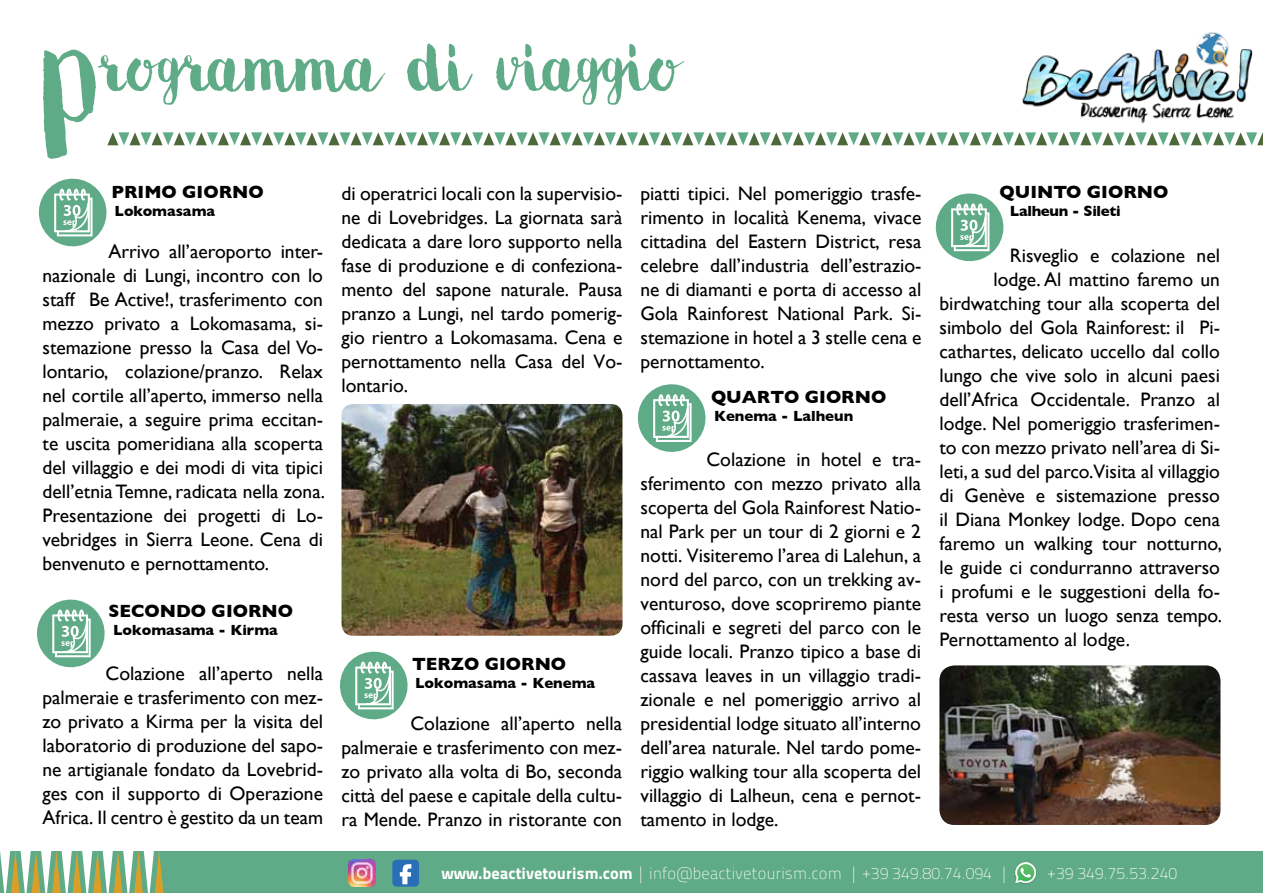
<style>
.page{position:relative;width:1263px;height:893px;background:#fff}
.page>*{position:absolute;margin:0;border:0;box-sizing:border-box;transform-origin:0 0}
.t1{font:183px "Movus Brush Pen";color:#60ab87}
.t2{font:75px "Movus Brush Pen";color:#60ab87}
.t3{font:19.5px/24px "Gill Sans";color:#000;text-align:justify}
.t4{font:700 18px "Gill Sans";color:#000}
.t5{font:16.5px "Titillium Maps 29 L 1 wt";color:#fff}
.t6{font:700 15px "Gill Sans";color:#000}
.t7{font:700 15px "Gill Sans";letter-spacing:-.02em;color:#000}
.s1{font-family:"Titillium Maps 29 L 999 wt"}
</style>
<div class="page">
<div style="left:0;top:851px;width:1263px;height:42px;background:#60ab87"></div>
<svg style="left:0;top:851px;width:163px;height:42px"></svg>
<img style="left:349px;top:860px;width:26px;height:26px">
<svg style="left:392px;top:860px;width:27px;height:27px"></svg>
<img style="left:1014px;top:871px;width:23px;height:13px">
<svg style="left:1015px;top:862px;width:21px;height:21px"></svg>
<svg style="left:38px;top:178px;width:69px;height:69px"></svg>
<img style="left:341px;top:404px;width:281px;height:232px">
<svg style="left:37px;top:599px;width:68px;height:69px"></svg>
<svg style="left:340px;top:651px;width:68px;height:69px"></svg>
<svg style="left:637px;top:384px;width:69px;height:68px"></svg>
<img style="left:1022px;top:32px;width:231px;height:92px">
<svg style="left:935px;top:193px;width:69px;height:69px"></svg>
<svg style="left:107px;top:132px;width:1156px;height:13px"></svg>
<img style="left:939px;top:665px;width:281px;height:160px">
<h1 class="t1" style="left:40px;top:24px;width:60px">P</h1>
<h2 class="t2" style="left:98px;top:36px;width:582px">rogramma di viaggio</h2>
<p class="t4" style="left:112px;top:182px;width:154px">PRIMO GIORNO</p>
<p class="t6" style="left:115px;top:203px;width:102px">Lokomasama</p>
<p class="t3" style="left:43px;top:240px;width:284px;text-indent:66px">Arrivo all’aeroporto inter&shy;nazionale di Lungi, incontro con lo staff Be Active!, trasferimento con mezzo privato a Lokomasama, si&shy;stemazione presso la Casa del Vo&shy;lontario, colazione/pranzo. Relax nel cortile all’aperto, immerso nella palmeraie, a seguire prima eccitan&shy;te uscita pomeridiana alla scoperta del villaggio e dei modi di vita tipici dell’etnia Temne, radicata nella zona.<br>Presentazione dei progetti di Lo&shy;vebridges in Sierra Leone. Cena di benvenuto e pernottamento.</p>
<p class="t4" style="left:109px;top:600px;width:186px">SECONDO GIORNO</p>
<p class="t6" style="left:113px;top:621px;width:166px">Lokomasama - Kirma</p>
<p class="t3" style="left:43px;top:662px;width:282px;text-indent:63px">Colazione all’aperto nella palmeraie e trasferimento con mez&shy;zo privato a Kirma per la visita del laboratorio di produzione del sapo&shy;ne artigianale fondato da Lovebrid&shy;ges con il supporto di Operazione Africa. Il centro è gestito da un team</p>
<p class="t3" style="left:341px;top:181px;width:282px">di operatrici locali con la supervisio&shy;ne di Lovebridges. La giornata sarà dedicata a dare loro supporto nella fase di produzione e di confeziona&shy;mento del sapone naturale. Pausa pranzo a Lungi, nel tardo pomerig&shy;gio rientro a Lokomasama. Cena e pernottamento nella Casa del Vo&shy;lontario.</p>
<p class="t3" style="left:640px;top:181px;width:282px">piatti tipici. Nel pomeriggio trasfe&shy;rimento in località Kenema, vivace cittadina del Eastern District, resa celebre dall’industria dell’estrazio&shy;ne di diamanti e porta di accesso al Gola Rainforest National Park. Si&shy;stemazione in hotel a 3 stelle cena e pernottamento.</p>
<p class="t4" style="left:999px;top:182px;width:170px">QUINTO GIORNO</p>
<p class="t7" style="left:1010px;top:203px;width:112px">Lalheun - Sileti</p>
<p class="t3" style="left:1010px;top:243px;width:211px">Risveglio e colazione nel</p>
<p class="t3" style="left:993px;top:267px;width:228px">lodge. Al mattino faremo un</p>
<p class="t3" style="left:939px;top:291px;width:282px">birdwatching tour alla scoperta del</p>
<p class="t3" style="left:939px;top:315px;width:282px">simbolo del Gola Rainforest: il Pi-</p>
<p class="t3" style="left:939px;top:339px;width:282px">cathartes, delicato uccello dal collo</p>
<p class="t3" style="left:939px;top:363px;width:282px">lungo che vive solo in alcuni paesi</p>
<p class="t3" style="left:939px;top:387px;width:282px">dell’Africa Occidentale. Pranzo al</p>
<p class="t3" style="left:939px;top:411px;width:282px">lodge. Nel pomeriggio trasferimen-</p>
<p class="t3" style="left:939px;top:435px;width:282px">to con mezzo privato nell’area di Si-</p>
<p class="t3" style="left:939px;top:459px;width:282px">leti, a sud del parco.Visita al villaggio</p>
<p class="t3" style="left:939px;top:483px;width:282px">di Genève e sistemazione presso</p>
<p class="t3" style="left:939px;top:507px;width:282px">il Diana Monkey lodge. Dopo cena</p>
<p class="t3" style="left:939px;top:531px;width:284px">faremo un walking tour notturno,</p>
<p class="t3" style="left:939px;top:555px;width:282px">le guide ci condurranno attraverso</p>
<p class="t3" style="left:939px;top:579px;width:282px">i profumi e le suggestioni della fo-</p>
<p class="t3" style="left:939px;top:603px;width:284px">resta verso un luogo senza tempo.</p>
<p class="t3" style="left:939px;top:627px;width:192px">Pernottamento al lodge.</p>
<p class="t4" style="left:711px;top:386px;width:177px">QUARTO GIORNO</p>
<p class="t6" style="left:714px;top:407px;width:141px">Kenema - Lalheun</p>
<p class="t3" style="left:640px;top:447px;width:282px;text-indent:66px">Colazione in hotel e tra&shy;sferimento con mezzo privato alla scoperta del Gola Rainforest Natio&shy;nal Park per un tour di 2 giorni e 2 notti. Visiteremo l’area di Lalehun, a nord del parco, con un trekking av&shy;venturoso, dove scopriremo piante officinali e segreti del parco con le guide locali. Pranzo tipico a base di cassava leaves in un villaggio tradi&shy;zionale e nel pomeriggio arrivo al presidential lodge situato all’interno dell’area naturale. Nel tardo pome&shy;riggio walking tour alla scoperta del villaggio di Lalheun, cena e pernot&shy;tamento in lodge.</p>
<p class="t4" style="left:412px;top:653px;width:14px">TER</p>
<p class="t4" style="left:451px;top:653px;width:117px">ZO GIORNO</p>
<p class="t6" style="left:415px;top:674px;width:182px">Lokomasama - Kenema</p>
<p class="t3" style="left:341px;top:711px;width:282px;text-indent:69px">Colazione all’aperto nella palmeraie e trasferimento con mez&shy;zo privato alla volta di Bo, seconda città del paese e capitale della cultu&shy;ra Mende. Pranzo in ristorante con</p>
<p class="t5" style="left:441px;top:861px;width:569px"><span class="s1">www.beactivetourism.com</span> | info@beactivetourism.com | +39 349.80.74.094 |</p>
<p class="t5" style="left:1047px;top:861px;width:131px">+39 349.75.53.240</p>
</div>
